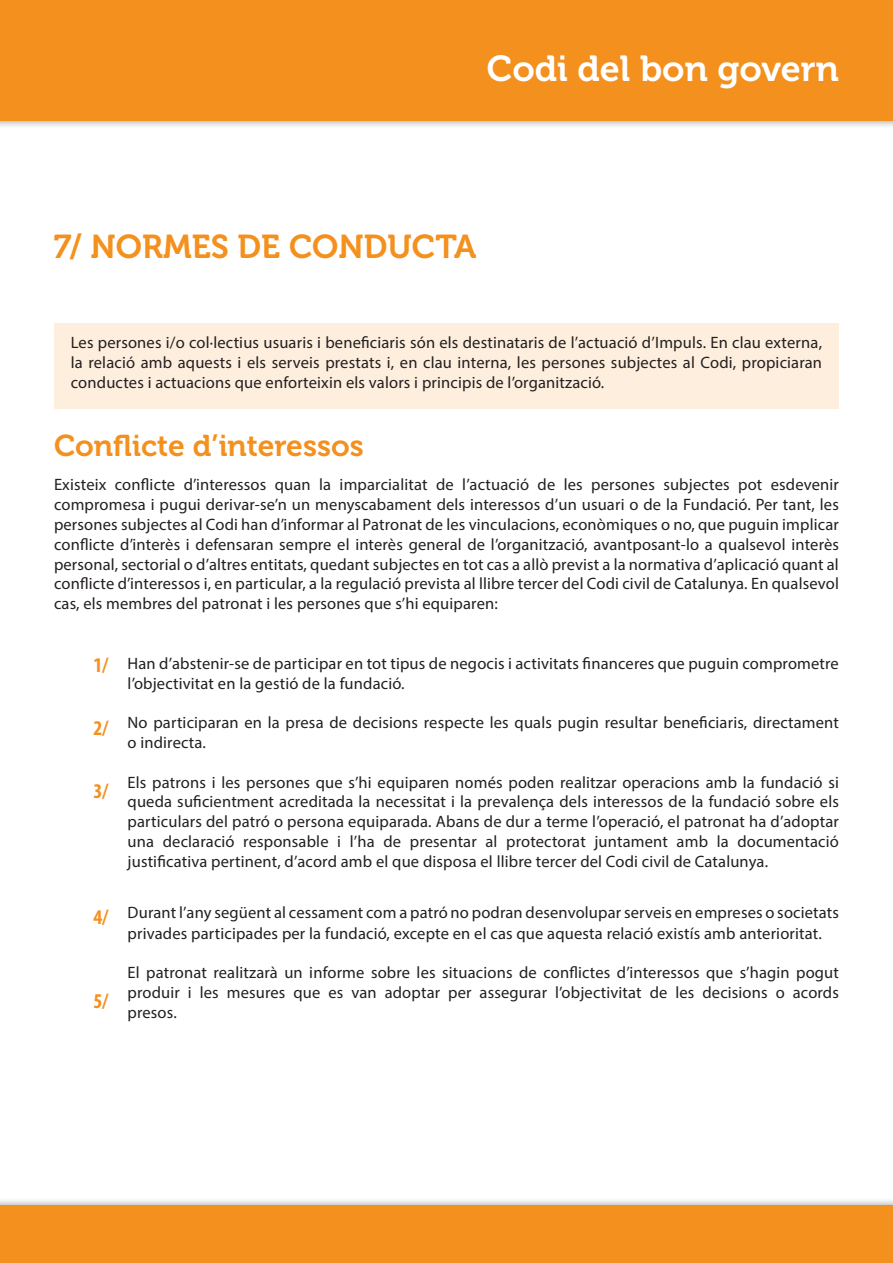
<style>
.page{position:relative;width:893px;height:1263px;background:#fff}
.page>*{position:absolute;margin:0;border:0;box-sizing:border-box;transform-origin:0 0}
.t1{font:36px "Museo 700";color:#fff}
.t2{font:33px "Museo 700";color:#f4901d}
.t3{font:30px "Museo 700";color:#f4901d}
.t4{font:700 condensed 21px "Myriad Pro";color:#f4901d}
.t5{font:16.5px/19.8px "Myriad Pro";letter-spacing:.01em;color:#231f20;text-align:justify}
</style>
<div class="page">
<div style="left:0;top:0;width:893px;height:130px;background:#231f20;opacity:.48"></div>
<div style="left:0;top:0;width:893px;height:121px;background:#f4901d"></div>
<div style="left:0;top:1197px;width:893px;height:66px;background:#231f20;opacity:.48"></div>
<div style="left:0;top:1205px;width:893px;height:58px;background:#f4901d"></div>
<div style="left:54px;top:323px;width:785px;height:85px;background:#fdeedd"></div>
<h1 class="t1" style="left:487px;top:49px;width:354px">Codi del bon govern</h1>
<h2 class="t2" style="left:54px;top:228px;width:424px">7/ NORMES DE CONDUCTA</h2>
<p class="t5" style="left:71px;top:333px;width:753px">Les persones i/o col·lectius usuaris i beneficiaris són els destinataris de l’actuació d’Impuls. En clau externa, la relació amb aquests i els serveis prestats i, en clau interna, les persones subjectes al Codi, propiciaran conductes i actuacions que enforteixin els valors i principis de l’organització.</p>
<h3 class="t3" style="left:54px;top:428px;width:311px">Conflicte d’interessos</h3>
<p class="t5" style="left:54px;top:475px;width:786px">Existeix conflicte d’interessos quan la imparcialitat de l’actuació de les persones subjectes pot esdevenir compromesa i pugui derivar-se’n un menyscabament dels interessos d’un usuari o de la Fundació. Per tant, les persones subjectes al Codi han d’informar al Patronat de les vinculacions, econòmiques o no, que puguin implicar conflicte d’interès i defensaran sempre el interès general de l’organització, avantposant-lo a qualsevol interès personal, sectorial o d’altres entitats, quedant subjectes en tot cas a allò previst a la normativa d’aplicació quant al conflicte d’interessos i, en particular, a la regulació prevista al llibre tercer del Codi civil de Catalunya. En qualsevol cas, els membres del patronat i les persones que s’hi equiparen:</p>
<p class="t4" style="left:94px;top:652px;width:16px">1/</p>
<p class="t4" style="left:94px;top:715px;width:16px">2/</p>
<p class="t4" style="left:94px;top:778px;width:16px">3/</p>
<p class="t4" style="left:94px;top:904px;width:16px">4/</p>
<p class="t4" style="left:94px;top:988px;width:16px">5/</p>
<p class="t5" style="left:128px;top:653px;width:713px">Han d’abstenir-se de participar en tot tipus de negocis i activitats financeres que puguin comprometre l’objectivitat en la gestió de la fundació.</p>
<p class="t5" style="left:128px;top:712px;width:713px">No participaran en la presa de decisions respecte les quals pugin resultar beneficiaris, directament o indirecta.</p>
<p class="t5" style="left:128px;top:772px;width:713px">Els patrons i les persones que s’hi equiparen només poden realitzar operacions amb la fundació si queda suficientment acreditada la necessitat i la prevalença dels interessos de la fundació sobre els particulars del patró o persona equiparada. Abans de dur a terme l’operació, el patronat ha d’adoptar una declaració responsable i l’ha de presentar al protectorat juntament amb la documentació justificativa pertinent, d’acord amb el que disposa el llibre tercer del Codi civil de Catalunya.</p>
<p class="t5" style="left:128px;top:901px;width:713px;line-height:21px">Durant l’any següent al cessament com a patró no podran desenvolupar serveis en empreses o societats privades participades per la fundació, excepte en el cas que aquesta relació existís amb anterioritat.</p>
<p class="t5" style="left:128px;top:963px;width:713px">El patronat realitzarà un informe sobre les situacions de conflictes d’interessos que s’hagin pogut produir i les mesures que es van adoptar per assegurar l’objectivitat de les decisions o acords presos.</p>
</div>
